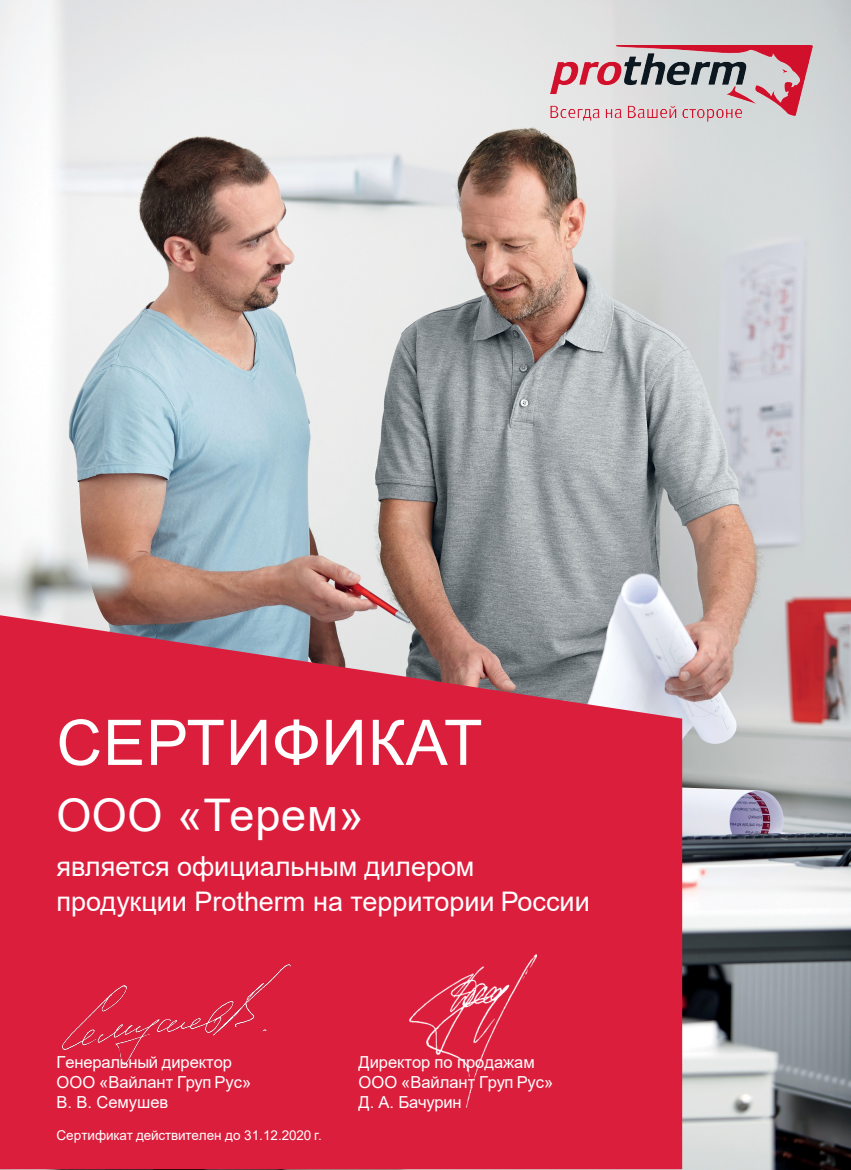
<style>
.page{position:relative;width:851px;height:1170px;background:#fff}
.page>*{position:absolute;margin:0;border:0;box-sizing:border-box;transform-origin:0 0}
.t1{font:63px "Arial";letter-spacing:.015em;color:#fff}
.t2{font:45px "Arial";letter-spacing:.015em;color:#fff}
.t3{font:27px/34.3px "Arial";color:#fff}
.t4{font:16.5px/19.8px "Arial";letter-spacing:-.005em;color:#fff}
.t5{font:13.5px "Arial";letter-spacing:-.01em;color:#fff}
</style>
<div class="page">
<img style="left:0;top:0;width:850px;height:1169px">
<svg style="left:0;top:615px;width:682px;height:554px;background:#d62c48"></svg>
<img style="left:550px;top:46px;width:262px;height:76px">
<img style="left:409px;top:954px;width:127px;height:154px">
<img style="left:62px;top:964px;width:228px;height:100px">
<p class="t1" style="left:56px;top:699px;width:427px">СЕРТИФИКАТ</p>
<p class="t2" style="left:56px;top:785px;width:309px">ООО «Терем»</p>
<p class="t3" style="left:56px;top:850px;width:534px">является официальным дилером продукции Protherm на территории России</p>
<p class="t4" style="left:56px;top:1053px;width:196px">Генеральный директор<br>ООО «Вайлант Груп Рус»<br>В. В. Семушев</p>
<p class="t5" style="left:56px;top:1126px;width:267px">Сертификат действителен до 31.12.2020 г.</p>
<p class="t4" style="left:358px;top:1053px;width:196px">Директор по продажам<br>ООО «Вайлант Груп Рус»<br>Д. А. Бачурин</p>
</div>
